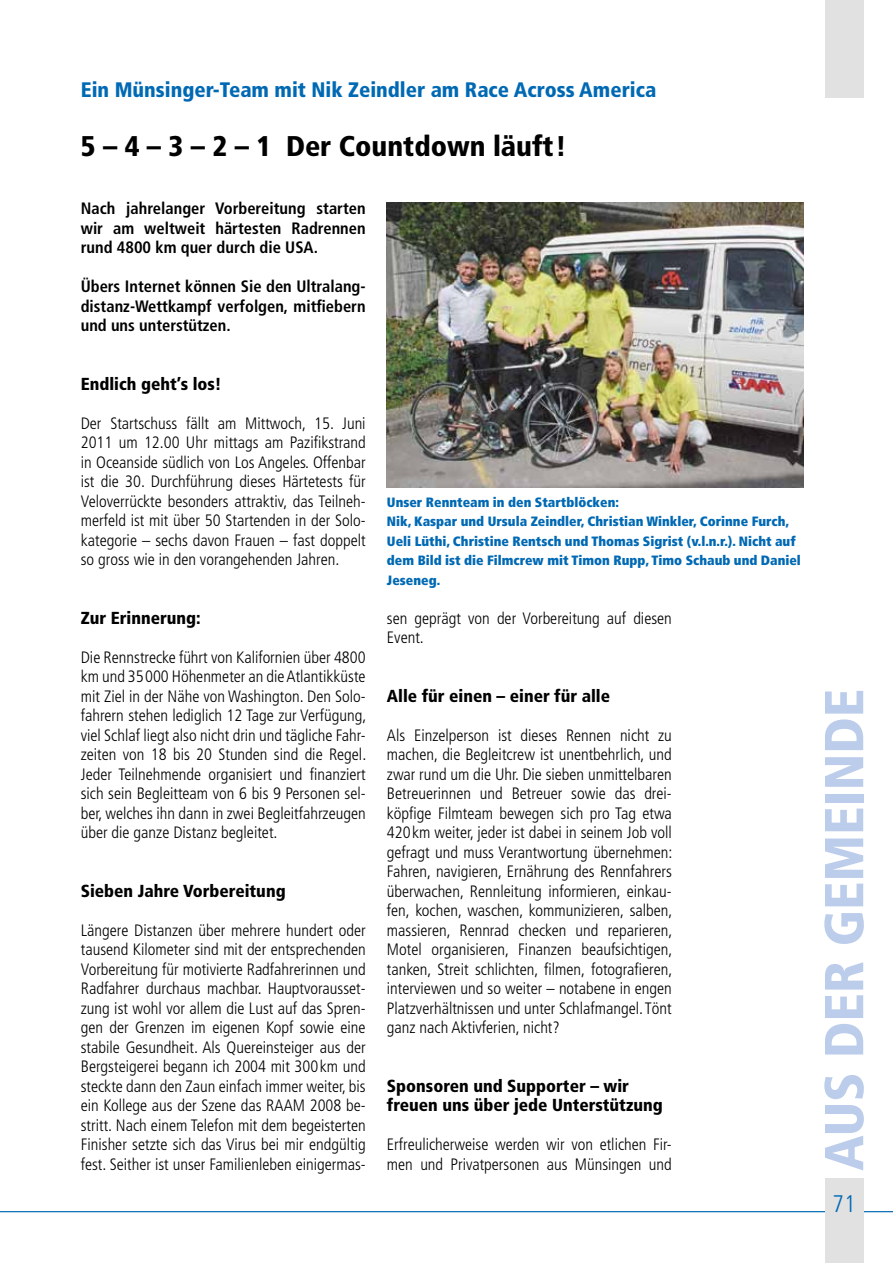
<style>
.page{position:relative;width:893px;height:1263px;background:#fff}
.page>*{position:absolute;margin:0;border:0;box-sizing:border-box;transform-origin:0 0}
.t1{font:900 condensed 54.75px "Frutiger";color:#bccdeb}
.t2{font:900 condensed 28.5px "Frutiger";color:#000}
.t3{font:300 condensed 24px "Frutiger";color:#0069b4}
.t4{font:900 condensed 21px "Frutiger";color:#0069b4}
.t5{font:900 condensed 17.4px/19.5px "Frutiger";color:#000}
.t6{font:300 condensed 16.5px/19.5px "Frutiger";color:#000;text-align:justify}
.t7{font:700 condensed 16.5px/19.5px "Frutiger";color:#000;text-align:justify}
.t8{font:900 condensed 13.5px/19.5px "Frutiger";color:#0069b4}
</style>
<div class="page">
<hr style="left:0;top:1211px;width:893px;height:1px;background:#0069b4">
<div style="left:825px;top:0;width:38px;height:97px;background:#e1e1e1"></div>
<div style="left:825px;top:1178px;width:38px;height:85px;background:#e1e1e1"></div>
<img style="left:387px;top:203px;width:417px;height:284px">
<p class="t4" style="left:81px;top:77px;width:577px">Ein Münsinger-Team mit Nik Zeindler am Race Across America</p>
<h2 class="t2" style="left:81px;top:129px;width:487px">5 – 4 – 3 – 2 – 1 Der Countdown läuft!</h2>
<p class="t7" style="left:81px;top:199px;width:286px">Nach jahrelanger Vorbereitung starten wir am weltweit härtesten Radrennen rund 4800 km quer durch die USA.</p>
<p class="t7" style="left:81px;top:277px;width:286px">Übers Internet können Sie den Ultralang&shy;distanz-Wettkampf verfolgen, mitfiebern und uns unterstützen.</p>
<p class="t5" style="left:81px;top:374px;width:142px">Endlich geht’s los!</p>
<p class="t6" style="left:81px;top:413px;width:286px">Der Startschuss fällt am Mittwoch, 15. Juni 2011 um 12.00 Uhr mittags am Pazifikstrand in Oceanside südlich von Los Angeles. Offenbar ist die 30. Durchführung dieses Härtetests für Veloverrückte besonders attraktiv, das Teilneh&shy;merfeld ist mit über 50 Startenden in der Solo&shy;kategorie – sechs davon Frauen – fast doppelt so gross wie in den vorangehenden Jahren.</p>
<p class="t5" style="left:81px;top:608px;width:121px">Zur Erinnerung:</p>
<p class="t6" style="left:81px;top:647px;width:287px">Die Rennstrecke führt von Kalifornien über 4800 km und 35000 Höhenmeter an die Atlantikküste mit Ziel in der Nähe von Washington. Den Solo&shy;fahrern stehen lediglich 12 Tage zur Verfügung, viel Schlaf liegt also nicht drin und tägliche Fahr&shy;zeiten von 18 bis 20 Stunden sind die Regel.<br>Jeder Teilnehmende organisiert und finanziert sich sein Begleitteam von 6 bis 9 Personen sel&shy;ber, welches ihn dann in zwei Begleitfahrzeugen über die ganze Distanz begleitet.</p>
<p class="t5" style="left:81px;top:881px;width:206px">Sieben Jahre Vorbereitung</p>
<p class="t6" style="left:81px;top:920px;width:286px">Längere Distanzen über mehrere hundert oder tausend Kilometer sind mit der entsprechenden Vorbereitung für motivierte Radfahrerinnen und Radfahrer durchaus machbar. Hauptvorausset&shy;zung ist wohl vor allem die Lust auf das Spren&shy;gen der Grenzen im eigenen Kopf sowie eine stabile Gesundheit. Als Quereinsteiger aus der Bergsteigerei begann ich 2004 mit 300km und steckte dann den Zaun einfach immer weiter, bis ein Kollege aus der Szene das RAAM 2008 be&shy;stritt. Nach einem Telefon mit dem begeisterten Finisher setzte sich das Virus bei mir endgültig fest. Seither ist unser Familienleben einigermas-</p>
<p class="t8" style="left:387px;top:492px;width:415px">Unser Rennteam in den Startblöcken:<br>Nik, Kaspar und Ursula Zeindler, Christian Winkler, Corinne Furch, Ueli Lüthi, Christine Rentsch und Thomas Sigrist (v.l.n.r.). Nicht auf dem Bild ist die Filmcrew mit Timon Rupp, Timo Schaub und Daniel Jeseneg.</p>
<p class="t6" style="left:387px;top:608px;width:286px">sen geprägt von der Vorbereitung auf diesen<br>Event.</p>
<p class="t5" style="left:387px;top:686px;width:225px">Alle für einen – einer für alle</p>
<p class="t6" style="left:387px;top:725px;width:287px">Als Einzelperson ist dieses Rennen nicht zu machen, die Begleitcrew ist unentbehrlich, und zwar rund um die Uhr. Die sieben unmittelbaren Betreuerinnen und Betreuer sowie das drei&shy;köpfige Filmteam bewegen sich pro Tag etwa 420km weiter, jeder ist dabei in seinem Job voll gefragt und muss Verantwortung übernehmen:<br>Fahren, navigieren, Ernährung des Rennfahrers überwachen, Rennleitung informieren, einkau&shy;fen, kochen, waschen, kommunizieren, salben, massieren, Rennrad checken und reparieren, Motel organisieren, Finanzen beaufsichtigen, tanken, Streit schlichten, filmen, fotografieren, interviewen und so weiter – notabene in engen Platzverhältnissen und unter Schlafmangel. Tönt ganz nach Aktivferien, nicht?</p>
<p class="t5" style="left:387px;top:1076px;width:277px">Sponsoren und Supporter – wir freuen uns über jede Unterstützung</p>
<p class="t6" style="left:387px;top:1135px;width:286px">Erfreulicherweise werden wir von etlichen Fir&shy;men und Privatpersonen aus Münsingen und</p>
<h1 class="t1" style="left:811px;top:1171px;width:483px;rotate:-90deg">AUS DER GEMEINDE</h1>
<h3 class="t3" style="left:832px;top:1190px;width:25px">71</h3>
</div>
